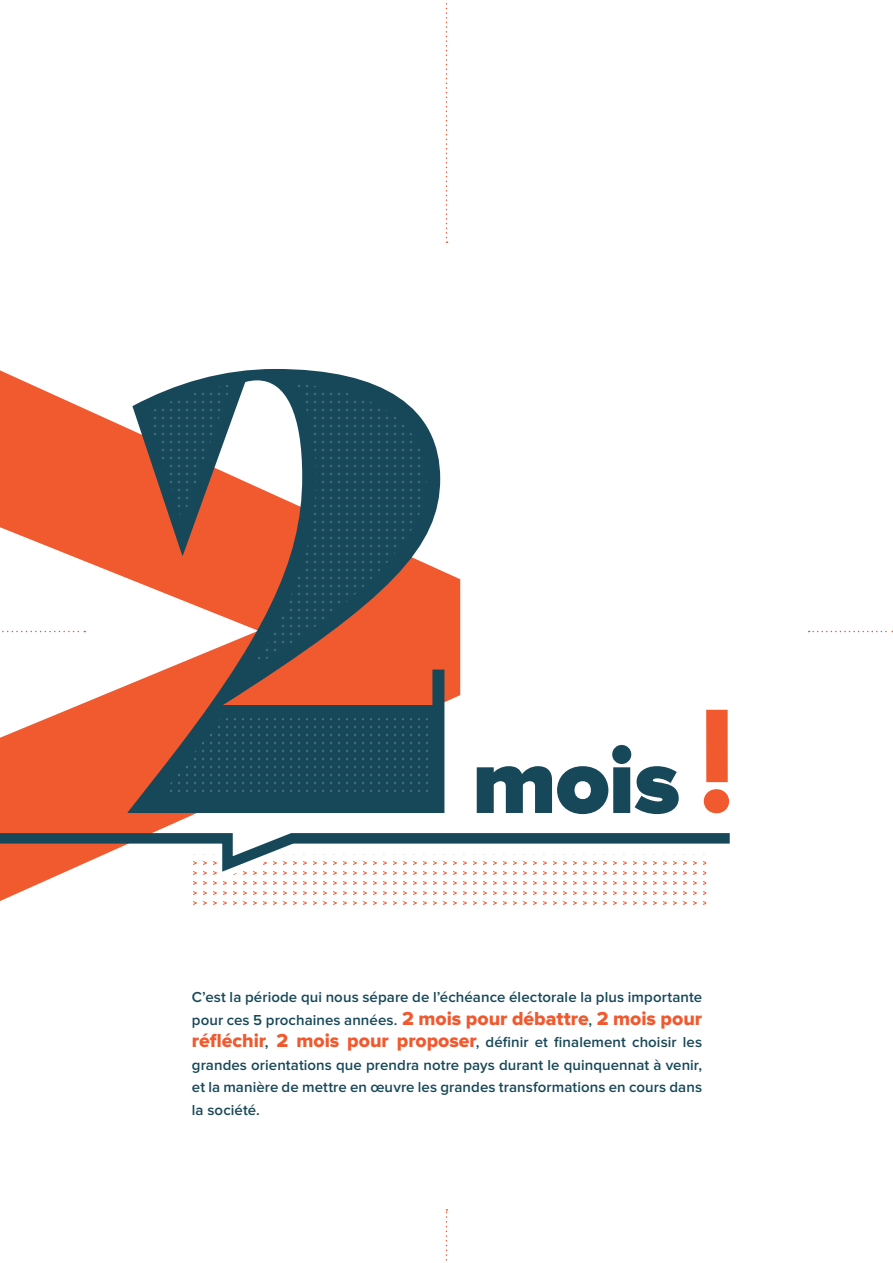
<style>
.page{position:relative;width:893px;height:1263px;background:#fff}
.page>*{position:absolute;margin:0;border:0;box-sizing:border-box;transform-origin:0 0}
.t1{font:600px "Bely Display";color:#174859}
.t2{font:900 94.5px "Proxima Nova";color:#174859}
.t3{font:600 15px/22.5px "Proxima Nova";letter-spacing:.005em;color:#174859;text-align:justify}
.s1{font-family:"Proxima Nova Extrabld";font-weight:400;font-size:19.5px;color:#f1592f}
</style>
<div class="page">
<svg style="left:446px;top:1209px;width:1px;height:52px"></svg>
<svg style="left:446px;top:3px;width:1px;height:240px"></svg>
<svg style="left:809px;top:631px;width:84px;height:1px"></svg>
<svg style="left:0;top:370px;width:460px;height:458px;fill:#f1592f"></svg>
<div style="left:704px;top:789px;width:25px;height:24px;background:#f1592f;border-radius:50%"></div>
<div style="left:706px;top:710px;width:22px;height:72px;background:#f1592f"></div>
<svg style="left:0;top:828px;width:730px;height:77px"></svg>
<svg style="left:252px;top:384px;width:174px;height:284px"></svg>
<svg style="left:147px;top:384px;width:84px;height:137px"></svg>
<svg style="left:160px;top:718px;width:269px;height:79px"></svg>
<h1 class="t1" style="left:122px;top:112px;width:342px">2</h1>
<h2 class="t2" style="left:472px;top:738px;width:210px">mois</h2>
<p class="t3" style="left:192px;top:987px;width:512px">C’est la période qui nous sépare de l’échéance électorale la plus importante pour ces 5 prochaines années. <span class="s1">2 mois pour débattre</span>, <span class="s1">2 mois pour réfléchir</span>, <span class="s1">2 mois pour proposer</span>, définir et finalement choisir les grandes orientations que prendra notre pays durant le quinquennat à venir, et la manière de mettre en œuvre les grandes transformations en cours dans la société.</p>
</div>
